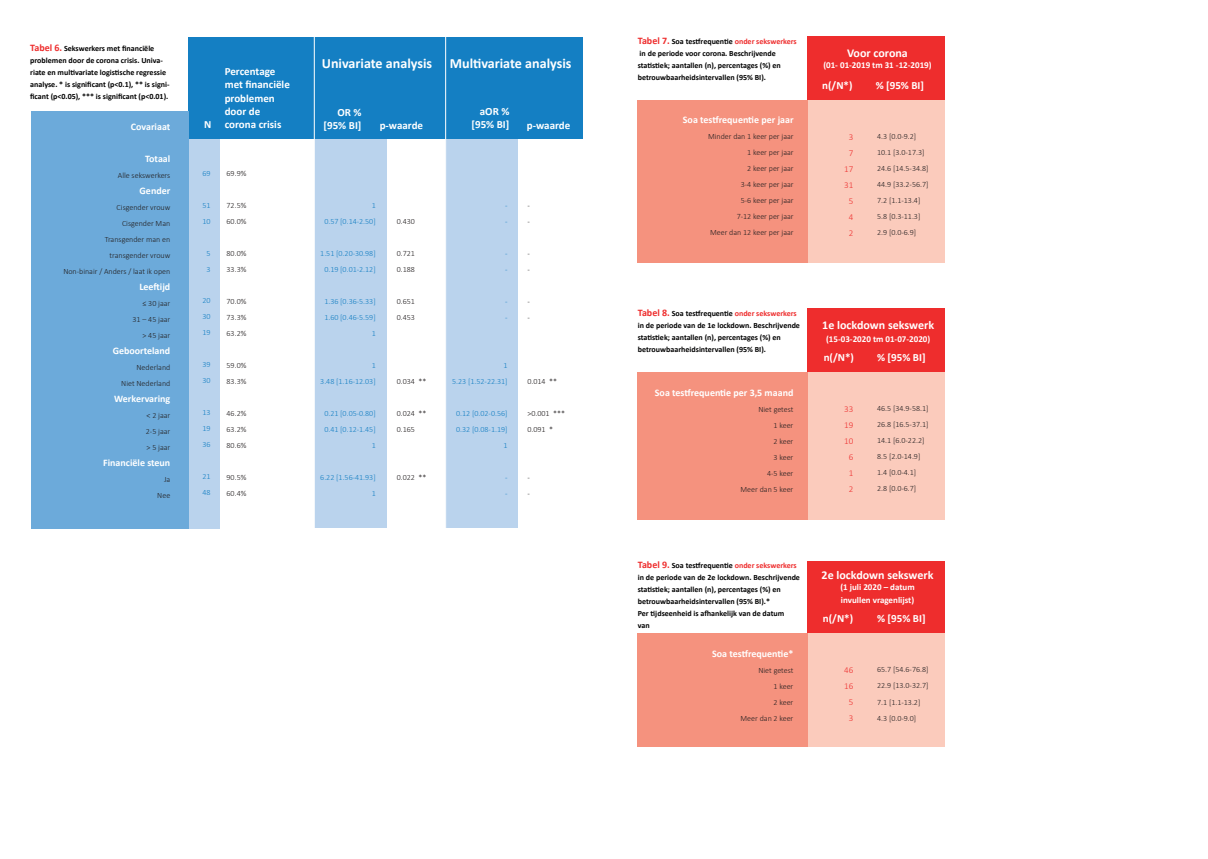
<style>
.page{position:relative;width:1208px;height:859px;background:#fff}
.page>*{position:absolute;margin:0;border:0;box-sizing:border-box;transform-origin:0 0}
.t1{font:700 14.1px "Calibri";color:#fff}
.t2{font:700 12px "Calibri";color:#fff}
.t3{font:700 11px/13.2px "Calibri";color:#fff}
.t4{font:700 10px "Calibri";color:#fff}
.t5{font:700 9px/13.2px "Calibri";color:#fff}
.t6{font:300 9px/16px "Calibri";color:#ee2d2d;text-align:center}
.t7{font:300 8px/16px "Calibri";color:#231f20}
.t8{font:700 8px/12px "Calibri";color:#000001}
.t9{font:300 8px/16px "Calibri";color:#147fc3}
.s1{font-size:10px;color:#ee2d2d}
.s2{color:#ee2d2d}
</style>
<div class="page">
<div style="left:188px;top:139px;width:32px;height:389px;background:#bad3ed"></div>
<div style="left:315px;top:137px;width:72px;height:391px;background:#bad3ed"></div>
<div style="left:445px;top:137px;width:72px;height:391px;background:#bad3ed"></div>
<div style="left:188px;top:37px;width:394px;height:102px;background:#147fc3"></div>
<hr style="left:314px;top:37px;width:1px;height:505px;background:#fff">
<hr style="left:445px;top:37px;width:1px;height:505px;background:#fff">
<div style="left:31px;top:111px;width:157px;height:417px;background:#6caada"></div>
<div style="left:807px;top:37px;width:138px;height:64px;background:#ee2d2d"></div>
<div style="left:807px;top:308px;width:138px;height:65px;background:#ee2d2d"></div>
<div style="left:807px;top:561px;width:138px;height:73px;background:#ee2d2d"></div>
<div style="left:807px;top:100px;width:138px;height:162px;background:#fbcbbc"></div>
<div style="left:807px;top:372px;width:138px;height:147px;background:#fbcbbc"></div>
<div style="left:807px;top:633px;width:138px;height:114px;background:#fbcbbc"></div>
<div style="left:638px;top:100px;width:170px;height:162px;background:#f5927e"></div>
<div style="left:638px;top:372px;width:170px;height:147px;background:#f5927e"></div>
<div style="left:638px;top:633px;width:170px;height:114px;background:#f5927e"></div>
<p class="t8" style="left:30px;top:43px;width:141px"><span class="s1">Tabel 6.</span> Sekswerkers met financiële problemen door de corona crisis. Univa&shy;riate en multivariate logistische regressie analyse. * is significant (p&lt;0.1), ** is signi&shy;ficant (p&lt;0.05), *** is significant (p&lt;0.01).</p>
<p class="t4" style="left:131px;top:119px;width:41px">Covariaat</p>
<p class="t4" style="left:145px;top:151px;width:27px">Totaal</p>
<p class="t7" style="left:118px;top:167px;width:54px">Alle sekswerkers</p>
<p class="t4" style="left:140px;top:183px;width:32px">Gender</p>
<p class="t7" style="left:63px;top:199px;width:108px;text-align:right">Cisgender vrouw<br>Cisgender Man<br>Transgender man en<br>transgender vrouw<br>Non-binair / Anders / laat ik open</p>
<p class="t4" style="left:139px;top:279px;width:32px">Leeftijd</p>
<p class="t7" style="left:133px;top:295px;width:39px;text-align:right">≤ 30 jaar<br>31 – 45 jaar &gt; 45 jaar</p>
<p class="t4" style="left:113px;top:343px;width:59px">Geboorteland</p>
<p class="t7" style="left:121px;top:359px;width:51px;text-align:right">Nederland<br>Niet Nederland</p>
<p class="t4" style="left:114px;top:391px;width:58px">Werkervaring</p>
<p class="t7" style="left:146px;top:407px;width:26px;text-align:justify">&lt; 2 jaar 2-5 jaar &gt; 5 jaar</p>
<p class="t4" style="left:103px;top:455px;width:69px">Financiële steun</p>
<p class="t7" style="left:157px;top:471px;width:15px;text-align:right">Ja<br>Nee</p>
<h3 class="t3" style="left:204px;top:118px;width:9px">N</h3>
<h3 class="t3" style="left:225px;top:65px;width:67px">Percentage met financiële problemen door de corona crisis</h3>
<p class="t9" style="left:203px;top:165px;width:10px">69</p>
<p class="t9" style="left:203px;top:197px;width:10px">51<br>10</p>
<p class="t9" style="left:207px;top:245px;width:6px">5<br>3</p>
<p class="t9" style="left:203px;top:292px;width:10px;text-align:justify">20<br>30<br>19</p>
<p class="t9" style="left:203px;top:356px;width:10px">39<br>30</p>
<p class="t9" style="left:203px;top:404px;width:10px;text-align:justify">13<br>19<br>36</p>
<p class="t9" style="left:203px;top:468px;width:10px">21<br>48</p>
<p class="t7" style="left:227px;top:165px;width:21px">69.9%</p>
<p class="t7" style="left:227px;top:197px;width:21px">72.5%<br>60.0%</p>
<p class="t7" style="left:227px;top:245px;width:21px">80.0%<br>33.3%</p>
<p class="t7" style="left:227px;top:293px;width:21px;text-align:justify">70.0% 73.3% 63.2%</p>
<p class="t7" style="left:227px;top:357px;width:21px">59.0%<br>83.3%</p>
<p class="t7" style="left:227px;top:405px;width:21px;text-align:justify">46.2% 63.2% 80.6%</p>
<p class="t7" style="left:227px;top:469px;width:21px">90.5%<br>60.4%</p>
<h2 class="t2" style="left:333px;top:52px;width:113px">1e lockdown sekswerk</h2>
<h2 class="t2" style="left:460px;top:52px;width:113px">2e lockdown sekswerk</h2>
<h1 class="t1" style="left:322px;top:53px;width:251px">Univariate analysis Multivariate analysis</h1>
<h3 class="t3" style="left:323px;top:106px;width:39px;text-align:right">OR % [95% BI]</h3>
<h3 class="t3" style="left:480px;top:105px;width:31px">aOR %</h3>
<h3 class="t3" style="left:380px;top:119px;width:45px">p-waarde</h3>
<h3 class="t3" style="left:471px;top:118px;width:39px">[95% BI]</h3>
<h3 class="t3" style="left:527px;top:119px;width:45px">p-waarde</h3>
<p class="t9" style="left:324px;top:197px;width:53px;text-align:right">1<br>0.57 [0.14-2.50]</p>
<p class="t9" style="left:320px;top:245px;width:57px;text-align:center">1.51 [0.20-30.98]<br>0.19 [0.01-2.12]</p>
<p class="t9" style="left:324px;top:293px;width:53px;text-align:right">1.36 [0.36-5.33]<br>1.60 [0.46-5.59]<br>1</p>
<p class="t9" style="left:320px;top:357px;width:57px;text-align:right">1<br>3.48 [1.16-12.03]</p>
<p class="t9" style="left:324px;top:405px;width:53px;text-align:right">0.21 [0.05-0.80]<br>0.41 [0.12-1.45]<br>1</p>
<p class="t9" style="left:320px;top:469px;width:57px;text-align:right">6.22 [1.56-41.93]<br>1</p>
<p class="t7" style="left:397px;top:213px;width:20px">0.430</p>
<p class="t7" style="left:397px;top:245px;width:20px">0.721<br>0.188</p>
<p class="t7" style="left:397px;top:293px;width:20px">0.651<br>0.453</p>
<p class="t7" style="left:397px;top:373px;width:31px">0.034 **</p>
<p class="t7" style="left:397px;top:405px;width:31px">0.024 **<br>0.165</p>
<p class="t7" style="left:397px;top:469px;width:31px">0.022 **</p>
<p class="t9" style="left:505px;top:197px;width:4px">- -</p>
<p class="t9" style="left:505px;top:245px;width:4px">- -</p>
<p class="t9" style="left:505px;top:293px;width:4px">- -</p>
<p class="t9" style="left:452px;top:357px;width:57px;text-align:right">1<br>5.23 [1.52-22.31]</p>
<p class="t9" style="left:456px;top:405px;width:53px;text-align:right">0.12 [0.02-0.56]<br>0.32 [0.08-1.19]<br>1</p>
<p class="t9" style="left:505px;top:469px;width:4px">- -</p>
<p class="t7" style="left:527px;top:197px;width:4px">- -</p>
<p class="t7" style="left:527px;top:245px;width:4px">- -</p>
<p class="t7" style="left:527px;top:293px;width:4px">- -</p>
<p class="t7" style="left:527px;top:373px;width:31px">0.014 **</p>
<p class="t7" style="left:527px;top:405px;width:39px">&gt;0.001 ***<br>0.091 *</p>
<p class="t7" style="left:527px;top:469px;width:4px">- -</p>
<p class="t8" style="left:638px;top:36px;width:160px"><span class="s1">Tabel 7.</span> Soa testfrequentie <span class="s2">onder sekswerkers </span>in de periode voor corona. Beschrijvende statistiek; aantallen (n), percentages (%) en betrouwbaarheidsintervallen (95% BI).</p>
<p class="t4" style="left:683px;top:113px;width:112px">Soa testfrequentie per jaar</p>
<p class="t7" style="left:708px;top:129px;width:87px;text-align:right">Minder dan 1 keer per jaar<br>1 keer per jaar<br>2 keer per jaar<br>3-4 keer per jaar<br>5-6 keer per jaar<br>7-12 keer per jaar<br>Meer dan 12 keer per jaar</p>
<h2 class="t2" style="left:847px;top:45px;width:62px">Voor corona</h2>
<p class="t5" style="left:823px;top:58px;width:110px">(01- 01-2019 tm 31 -12-2019)</p>
<h2 class="t2" style="left:818px;top:52px;width:62px">Voor corona</h2>
<h3 class="t3" style="left:822px;top:79px;width:32px">n(/N*)</h3>
<p class="t6" style="left:844px;top:129px;width:11px">3<br>7<br>17<br>31<br>5<br>4<br>2</p>
<h3 class="t3" style="left:875px;top:79px;width:50px">% [95% BI]</h3>
<p class="t7" style="left:877px;top:129px;width:53px">4.3 [0.0-9.2]<br>10.1 [3.0-17.3]<br>24.6 [14.5-34.8]<br>44.9 [33.2-56.7]<br>7.2 [1.1-13.4]<br>5.8 [0.3-11.3]<br>2.9 [0.0-6.9]</p>
<p class="t8" style="left:638px;top:307px;width:164px"><span class="s1">Tabel 8.</span> Soa testfrequentie <span class="s2">onder sekswerkers </span>in de periode van de 1e lockdown. Beschrijvende statistiek; aantallen (n), percentages (%) en betrouwbaarheidsintervallen (95% BI).</p>
<p class="t4" style="left:655px;top:385px;width:140px">Soa testfrequentie per 3,5 maand</p>
<p class="t7" style="left:740px;top:401px;width:54px;text-align:right">Niet getest<br>1 keer<br>2 keer<br>3 keer<br>4-5 keer<br>Meer dan 5 keer</p>
<h2 class="t2" style="left:822px;top:317px;width:113px">1e lockdown sekswerk</h2>
<p class="t5" style="left:826px;top:333px;width:106px">(15-03-2020 tm 01-07-2020)</p>
<h3 class="t3" style="left:823px;top:350px;width:32px">n(/N*)</h3>
<p class="t6" style="left:844px;top:401px;width:11px">33<br>19<br>10<br>6<br>1<br>2</p>
<h3 class="t3" style="left:877px;top:350px;width:50px">% [95% BI]</h3>
<p class="t7" style="left:877px;top:400px;width:53px">46.5 [34.9-58.1]<br>26.8 [16.5-37.1]<br>14.1 [6.0-22.2]<br>8.5 [2.0-14.9]<br>1.4 [0.0-4.1]<br>2.8 [0.0-6.7]</p>
<p class="t8" style="left:638px;top:559px;width:164px"><span class="s1">Tabel 9.</span> Soa testfrequentie <span class="s2">onder sekswerkers </span>in de periode van de 2e lockdown. Beschrijvende statistiek; aantallen (n), percentages (%) en betrouwbaarheidsintervallen (95% BI).*<br>Per tijdseenheid is afhankelijk van de datum<br>van</p>
<p class="t4" style="left:712px;top:647px;width:83px">Soa testfrequentie*</p>
<p class="t7" style="left:740px;top:662px;width:54px;text-align:right">Niet getest<br>1 keer<br>2 keer<br>Meer dan 2 keer</p>
<h2 class="t2" style="left:821px;top:567px;width:113px">2e lockdown sekswerk</h2>
<p class="t5" style="left:840px;top:580px;width:76px">(1 juli 2020 – datum invullen vragenlijst)</p>
<h3 class="t3" style="left:823px;top:612px;width:32px">n(/N*)</h3>
<p class="t6" style="left:844px;top:662px;width:11px">46<br>16<br>5<br>3</p>
<h3 class="t3" style="left:877px;top:612px;width:50px">% [95% BI]</h3>
<p class="t7" style="left:877px;top:662px;width:53px">65.7 [54.6-76.8]<br>22.9 [13.0-32.7]<br>7.1 [1.1-13.2]<br>4.3 [0.0-9.0]</p>
</div>
